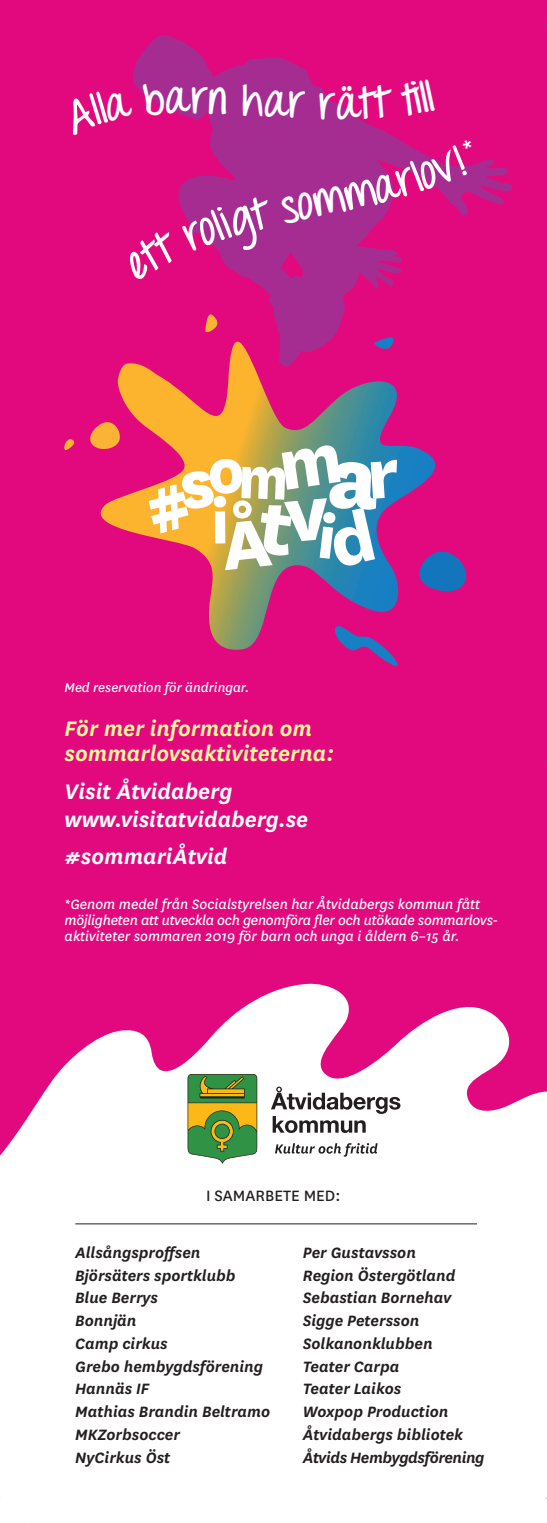
<style>
.page{position:relative;width:547px;height:1523px;background:#fff}
.page>*{position:absolute;margin:0;border:0;box-sizing:border-box;transform-origin:0 0}
.t1{font:700 42px "Throw My Hands Upinthe Air";color:#fff}
.t2{font:italic 600 24.5px/28px "National";color:#fff}
.t3{font:italic 600 24.5px/24.5px "National";color:#fff79a}
.t4{font:italic 600 17.5px/22.8px "National";color:#231f20}
.t5{font:17.5px "National";color:#231f20}
.t6{font:italic 15.75px/15.8px "National";color:#fff}
.t7{font:italic 14.88px "National";color:#fff}
</style>
<div class="page">
<div style="left:0;top:0;width:546px;height:1195px;background:#e2097e"></div>
<svg style="left:133px;top:35px;width:379px;height:279px"></svg>
<svg style="left:0;top:983px;width:546px;height:209px;fill:#fff"></svg>
<div style="left:0;top:1192px;width:546px;height:330px;background:#fff"></div>
<svg style="left:187px;top:1073px;width:70px;height:90px;background:#789a43"></svg>
<svg style="left:271px;top:1086px;width:129px;height:46px;background:#c2c1c1"></svg>
<svg style="left:100px;top:314px;width:336px;height:336px"></svg>
<svg style="left:414px;top:547px;width:51px;height:47px"></svg>
<svg style="left:332px;top:623px;width:69px;height:43px"></svg>
<svg style="left:64px;top:439px;width:10px;height:11px"></svg>
<svg style="left:90px;top:422px;width:31px;height:30px"></svg>
<svg style="left:148px;top:444px;width:248px;height:126px;background:#c6b1a6"></svg>
<svg style="left:275px;top:1142px;width:102px;height:14px"></svg>
<hr style="left:75px;top:1223px;width:401px;height:1px;background:#231f20">
<svg style="left:143px;top:82px;width:84px;height:34px"></svg>
<div style="left:241px;top:84px;width:64px;height:35px;background:#a52d91"></div>
<svg style="left:336px;top:84px;width:57px;height:35px"></svg>
<svg style="left:399px;top:79px;width:36px;height:37px"></svg>
<svg style="left:133px;top:195px;width:140px;height:86px"></svg>
<svg style="left:279px;top:138px;width:193px;height:86px"></svg>
<h1 class="t1" style="left:318px;top:77px;width:19px">r</h1>
<p class="t7" style="left:65px;top:678px;width:186px">Med reservation för ändringar.</p>
<h2 class="t3" style="left:65px;top:715px;width:270px">För mer information om sommarlovsaktiviteterna:</h2>
<h2 class="t2" style="left:65px;top:776px;width:245px">Visit Åtvidaberg www.visitatvidaberg.se</h2>
<h2 class="t2" style="left:65px;top:841px;width:164px">#sommariÅtvid</h2>
<p class="t6" style="left:65px;top:895px;width:435px">*Genom medel från Socialstyrelsen har Åtvidabergs kommun fått möjligheten att utveckla och genomföra fler och utökade sommarlovs&shy;aktiviteter sommaren 2019 för barn och unga i åldern 6–15 år.</p>
<p class="t5" style="left:206px;top:1184px;width:135px">I SAMARBETE MED:</p>
<p class="t4" style="left:75px;top:1240px;width:196px">Allsångsproffsen<br>Björsäters sportklubb<br>Blue Berrys<br>Bonnjän<br>Camp cirkus<br>Grebo hembygdsförening<br>Hannäs IF<br>Mathias Brandin Beltramo<br>MKZorbsoccer<br>NyCirkus Öst</p>
<p class="t4" style="left:302px;top:1240px;width:183px">Per Gustavsson<br>Region Östergötland<br>Sebastian Bornehav<br>Sigge Petersson<br>Solkanonklubben<br>Teater Carpa<br>Teater Laikos<br>Woxpop Production<br>Åtvidabergs bibliotek<br>Åtvids Hembygdsförening</p>
</div>
